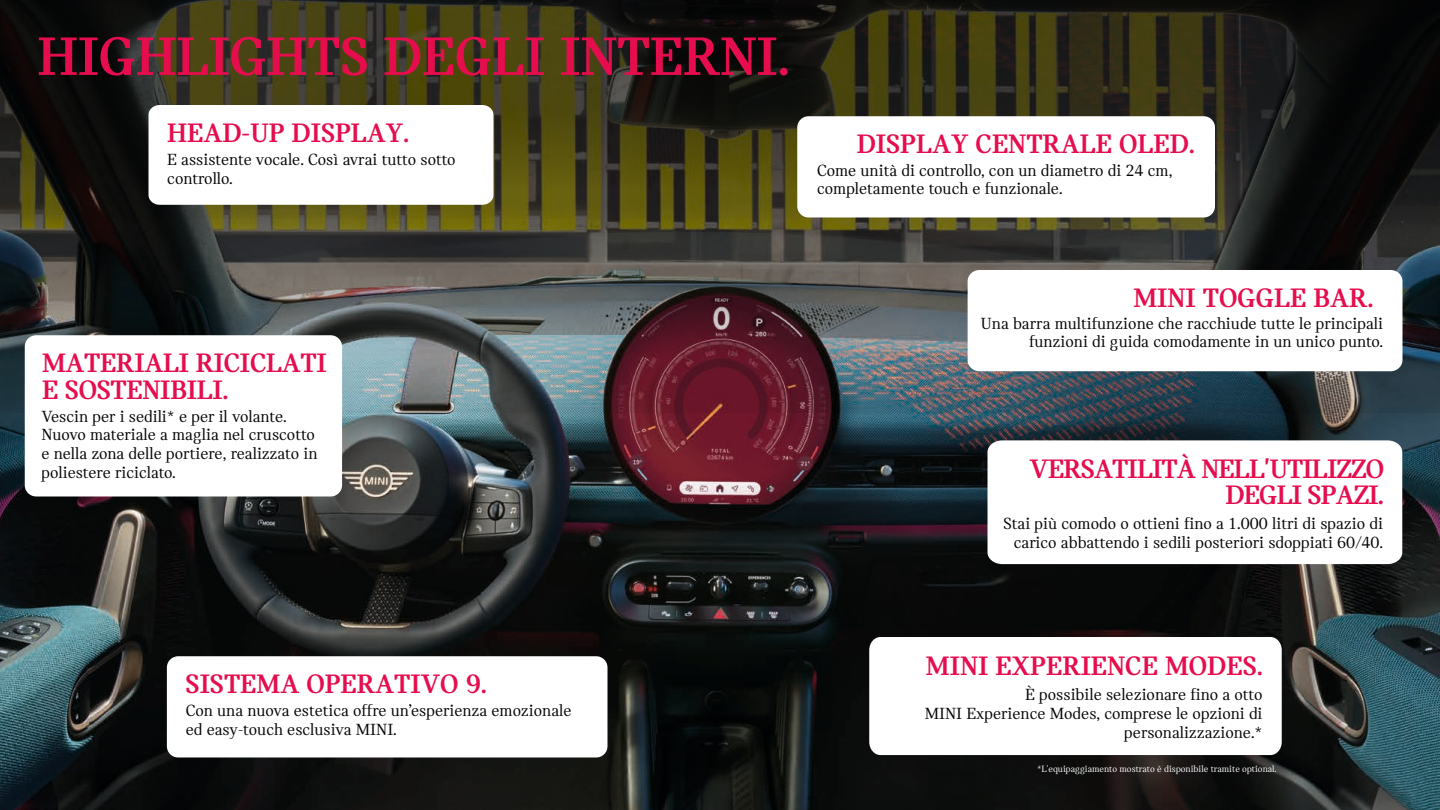
<style>
.page{position:relative;width:1440px;height:810px;background:#fff}
.page>*{position:absolute;margin:0;border:0;box-sizing:border-box;transform-origin:0 0}
.t1{font:700 57.75px "MINI Serif";color:#e50d4d}
.t2{font:700 28.5px "MINI Serif";color:#e50d4d}
.t3{font:700 28.5px/25.5px "MINI Serif";letter-spacing:-.03em;color:#e50d4d;text-align:right}
.t4{font:17.25px/18.8px "MINI Serif";color:#020304}
.t5{font:9.75px "MINI Serif";color:#fff}
</style>
<div class="page">
<img style="left:0;top:413px;width:1440px;height:397px">
<img style="left:0;top:0;width:1440px;height:413px">
<svg style="left:869px;top:637px;width:413px;height:118px"></svg>
<div style="left:167px;top:656px;width:441px;height:102px;background:#fff;border-radius:11px"></div>
<div style="left:968px;top:270px;width:434px;height:101px;background:#fff;border-radius:12px"></div>
<svg style="left:148px;top:105px;width:346px;height:100px"></svg>
<div style="left:25px;top:335px;width:317px;height:161px;background:#fff;border-radius:11px"></div>
<svg style="left:988px;top:440px;width:414px;height:124px"></svg>
<div style="left:797px;top:116px;width:418px;height:101px;background:#fff;border-radius:11px"></div>
<h1 class="t1" style="left:38px;top:24px;width:754px">HIGHLIGHTS DEGLI INTERNI.</h1>
<h2 class="t2" style="left:167px;top:117px;width:244px">HEAD-UP DISPLAY.</h2>
<p class="t4" style="left:167px;top:150px;width:290px">E assistente vocale. Così avrai tutto sotto controllo.</p>
<h2 class="t2" style="left:857px;top:128px;width:340px">DISPLAY CENTRALE OLED.</h2>
<p class="t4" style="left:817px;top:161px;width:357px">Come unità di controllo, con un diametro di 24 cm, completamente touch e funzionale.</p>
<h2 class="t2" style="left:42px;top:347px;width:286px">MATERIALI RICICLATI</h2>
<h2 class="t2" style="left:42px;top:374px;width:188px">E SOSTENIBILI.</h2>
<p class="t4" style="left:41px;top:407px;width:278px">Vescin per i sedili* e per il volante.<br>Nuovo materiale a maglia nel cruscotto e nella zona delle portiere, realizzato in poliestere riciclato.</p>
<h2 class="t2" style="left:1133px;top:282px;width:242px">MINI TOGGLE BAR.</h2>
<p class="t4" style="left:981px;top:314px;width:404px;text-align:right">Una barra multifunzione che racchiude tutte le principali funzioni di guida comodamente in un unico punto.</p>
<h2 class="t3" style="left:1029px;top:456px;width:356px">VERSATILITÀ NELL'UTILIZZO<br>DEGLI SPAZI.</h2>
<p class="t4" style="left:1004px;top:514px;width:381px;text-align:center">Stai più comodo o ottieni fino a 1.000 litri di spazio di carico abbattendo i sedili posteriori sdoppiati 60/40.</p>
<h2 class="t2" style="left:186px;top:668px;width:303px">SISTEMA OPERATIVO 9.</h2>
<p class="t4" style="left:186px;top:701px;width:387px">Con una nuova estetica offre un’esperienza emozionale ed easy-touch esclusiva MINI.</p>
<h2 class="t2" style="left:926px;top:650px;width:339px">MINI EXPERIENCE MODES.</h2>
<p class="t4" style="left:925px;top:685px;width:339px;text-align:right">È possibile selezionare fino a otto<br>MINI Experience Modes, comprese le opzioni di personalizzazione.*</p>
<p class="t5" style="left:1037px;top:764px;width:241px">*L'equipaggiamento mostrato è disponibile tramite optional.</p>
</div>
